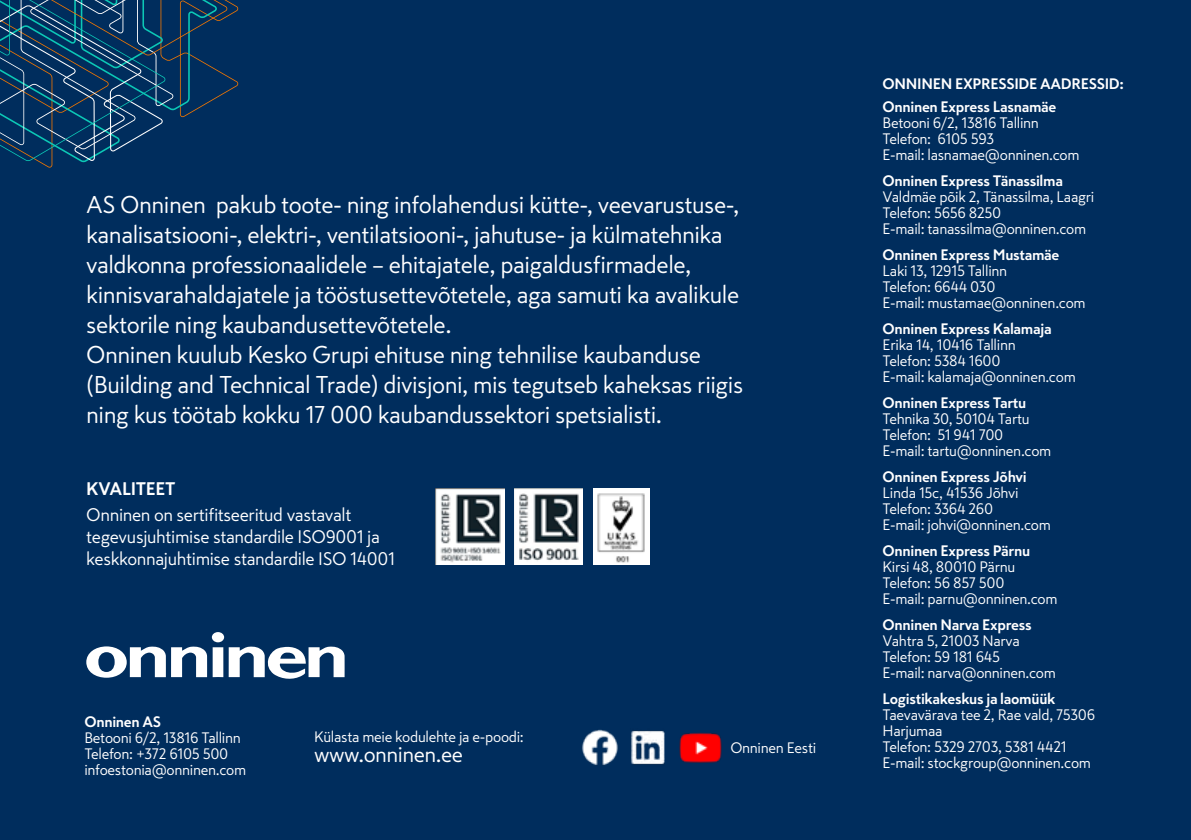
<style>
.page{position:relative;width:1191px;height:840px;background:#fff}
.page>*{position:absolute;margin:0;border:0;box-sizing:border-box;transform-origin:0 0}
.t1{font:24px/30px "Skatta Sans";letter-spacing:-.02em;color:#fff}
.t2{font:22px "Skatta Sans";letter-spacing:-.02em;color:#fff}
.t3{font:18px/22px "Skatta Sans";letter-spacing:-.02em;color:#fff}
.t4{font:700 18px "Skatta Sans";letter-spacing:-.02em;color:#fff}
.t5{font:15px/16px "Skatta Sans";letter-spacing:-.02em;color:#fff}
.t6{font:700 15px "Skatta Sans";letter-spacing:-.02em;color:#fff}
</style>
<div class="page">
<div style="left:0;top:0;width:1191px;height:839px;background:#002d5d"></div>
<svg style="left:0;top:0;width:238px;height:167px"></svg>
<svg style="left:86px;top:646px;width:121px;height:31px"></svg>
<svg style="left:213px;top:647px;width:10px;height:29px"></svg>
<svg style="left:229px;top:646px;width:116px;height:33px"></svg>
<div style="left:212px;top:631px;width:12px;height:11px;background:#fff;border-radius:50%"></div>
<img style="left:593px;top:488px;width:56px;height:76px">
<img style="left:435px;top:488px;width:70px;height:76px">
<img style="left:515px;top:488px;width:68px;height:76px">
<img style="left:679px;top:732px;width:43px;height:31px">
<img style="left:582px;top:729px;width:36px;height:37px">
<img style="left:631px;top:730px;width:33px;height:35px">
<p class="t1" style="left:86px;top:189px;width:658px">AS Onninen pakub toote- ning infolahendusi kütte-, veevarustuse-, kanalisatsiooni-, elektri-, ventilatsiooni-, jahutuse- ja külmatehnika valdkonna professionaalidele – ehitajatele, paigaldusfirmadele, kinnisvarahaldajatele ja tööstusettevõtetele, aga samuti ka avalikule sektorile ning kaubandusettevõtetele.<br>Onninen kuulub Kesko Grupi ehituse ning tehnilise kaubanduse (Building and Technical Trade) divisjoni, mis tegutseb kaheksas riigis ning kus töötab kokku 17 000 kaubandussektori spetsialisti.</p>
<p class="t4" style="left:86px;top:475px;width:91px">KVALITEET</p>
<p class="t3" style="left:86px;top:502px;width:310px">Onninen on sertifitseeritud vastavalt tegevusjuhtimise standardile ISO9001 ja keskkonnajuhtimise standardile ISO 14001</p>
<p class="t6" style="left:84px;top:710px;width:78px">Onninen AS</p>
<p class="t5" style="left:84px;top:729px;width:163px">Betooni 6/2, 13816 Tallinn<br>Telefon: +372 6105 500 infoestonia@onninen.com</p>
<p class="t5" style="left:314px;top:728px;width:211px">Külasta meie kodulehte ja e-poodi:</p>
<h2 class="t2" style="left:314px;top:739px;width:150px">www.onninen.ee</h2>
<p class="t5" style="left:730px;top:739px;width:87px">Onninen Eesti</p>
<p class="t6" style="left:882px;top:73px;width:243px">ONNINEN EXPRESSIDE AADRESSID:</p>
<p class="t6" style="left:882px;top:95px;width:175px">Onninen Express Lasnamäe</p>
<p class="t5" style="left:882px;top:114px;width:198px">Betooni 6/2, 13816 Tallinn<br>Telefon: 6105 593<br>E-mail: lasnamae@onninen.com</p>
<p class="t6" style="left:882px;top:169px;width:182px">Onninen Express Tänassilma</p>
<p class="t5" style="left:882px;top:188px;width:213px">Valdmäe põik 2, Tänassilma, Laagri<br>Telefon: 5656 8250<br>E-mail: tanassilma@onninen.com</p>
<p class="t6" style="left:882px;top:243px;width:178px">Onninen Express Mustamäe</p>
<p class="t5" style="left:882px;top:262px;width:205px">Laki 13, 12915 Tallinn<br>Telefon: 6644 030<br>E-mail: mustamae@onninen.com</p>
<p class="t6" style="left:882px;top:317px;width:171px">Onninen Express Kalamaja</p>
<p class="t5" style="left:882px;top:336px;width:195px">Erika 14, 10416 Tallinn<br>Telefon: 5384 1600<br>E-mail: kalamaja@onninen.com</p>
<p class="t6" style="left:882px;top:391px;width:145px">Onninen Express Tartu</p>
<p class="t5" style="left:882px;top:410px;width:170px">Tehnika 30, 50104 Tartu<br>Telefon: 51 941 700<br>E-mail: tartu@onninen.com</p>
<p class="t6" style="left:882px;top:465px;width:146px">Onninen Express Jõhvi</p>
<p class="t5" style="left:882px;top:484px;width:170px">Linda 15c, 41536 Jõhvi<br>Telefon: 3364 260<br>E-mail: johvi@onninen.com</p>
<p class="t6" style="left:882px;top:539px;width:149px">Onninen Express Pärnu</p>
<p class="t5" style="left:882px;top:558px;width:176px">Kirsi 48, 80010 Pärnu<br>Telefon: 56 857 500<br>E-mail: parnu@onninen.com</p>
<p class="t6" style="left:882px;top:614px;width:151px">Onninen Narva Express</p>
<p class="t5" style="left:882px;top:632px;width:175px">Vahtra 5, 21003 Narva<br>Telefon: 59 181 645<br>E-mail: narva@onninen.com</p>
<p class="t6" style="left:882px;top:688px;width:174px">Logistikakeskus ja laomüük</p>
<p class="t5" style="left:882px;top:706px;width:214px">Taevavärava tee 2, Rae vald, 75306<br>Harjumaa<br>Telefon: 5329 2703, 5381 4421<br>E-mail: stockgroup@onninen.com</p>
</div>
